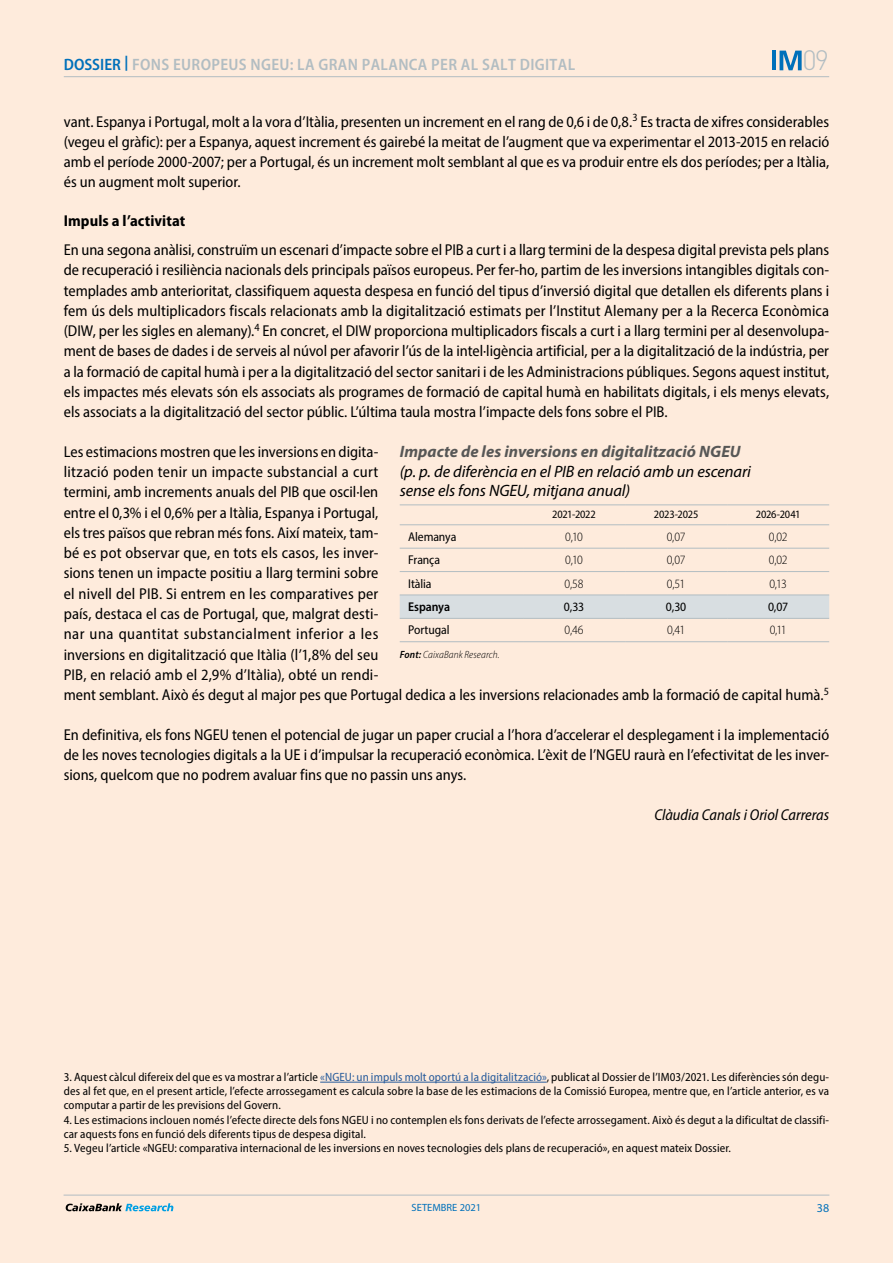
<style>
.page{position:relative;width:893px;height:1263px;background:#fff}
.page>*{position:absolute;margin:0;border:0;box-sizing:border-box;transform-origin:0 0}
.t1{font:300 27.6px "DIN Pro";color:#b2bdc2}
.t2{font:italic 16.5px/19.8px "Myriad Pro";letter-spacing:-.005em;color:#000}
.t3{font:600 semi-condensed 16.5px "Myriad Pro";letter-spacing:.02em;color:#b2bdc2}
.t4{font:italic 700 16.5px "Myriad Pro";letter-spacing:.005em;color:#575756}
.t5{font:semi-condensed 15.75px/20.2px "Myriad Pro";color:#000;text-align:justify}
.t6{font:italic semi-condensed 15.75px "Myriad Pro";color:#000}
.t7{font:700 semi-condensed 15.75px "Myriad Pro";letter-spacing:.005em;color:#000}
.t8{font:300 semi-condensed 12.75px "Myriad Pro";letter-spacing:-.045em;color:#000}
.t9{font:semi-condensed 12.75px "Myriad Pro";letter-spacing:-.01em;color:#000}
.t10{font:600 semi-condensed 12.75px "Myriad Pro";letter-spacing:-.005em;color:#000}
.t11{font:semi-condensed 12px/14.2px "Myriad Pro";letter-spacing:.01em;color:#000;text-align:justify}
.t12{font:12px "Myriad Pro";color:#0070ba}
.t13{font:semi-condensed 11.25px "Myriad Pro";letter-spacing:-.015em;color:#000}
.t14{font:italic 300 semi-condensed 10.5px "Myriad Pro";letter-spacing:.01em;color:#000}
.t15{font:10.5px "Myriad Pro";color:#0070ba}
.s1{color:#0070ba}
.s2{font-weight:600}
.s3{color:#275b9b}
</style>
<div class="page">
<div style="left:0;top:0;width:892px;height:1263px;background:#feebdc"></div>
<hr style="left:64px;top:76px;width:765px;height:1px;background:#b2bdc2">
<hr style="left:64px;top:1195px;width:765px;height:1px;background:#b2bdc2">
<svg style="left:66px;top:1203px;width:107px;height:8px"></svg>
<svg style="left:779px;top:51px;width:23px;height:19px"></svg>
<hr style="left:772px;top:51px;width:4px;height:19px;background:#0070ba">
<hr style="left:320px;top:1082px;width:227px;height:1px;background:#275b9b">
<div style="left:400px;top:596px;width:429px;height:22px;background:#d8dee1"></div>
<hr style="left:400px;top:524px;width:123px;height:1px;background:#b2bdc2">
<hr style="left:523px;top:524px;width:102px;height:1px;background:#b2bdc2">
<hr style="left:625px;top:524px;width:102px;height:1px;background:#b2bdc2">
<hr style="left:727px;top:524px;width:102px;height:1px;background:#b2bdc2">
<hr style="left:400px;top:504px;width:123px;height:1px;background:#b2bdc2">
<hr style="left:523px;top:504px;width:102px;height:1px;background:#b2bdc2">
<hr style="left:625px;top:504px;width:102px;height:1px;background:#b2bdc2">
<hr style="left:727px;top:504px;width:102px;height:1px;background:#b2bdc2">
<hr style="left:400px;top:618px;width:123px;height:1px;background:#b2bdc2">
<hr style="left:523px;top:618px;width:102px;height:1px;background:#b2bdc2">
<hr style="left:625px;top:618px;width:102px;height:1px;background:#b2bdc2">
<hr style="left:727px;top:618px;width:102px;height:1px;background:#b2bdc2">
<hr style="left:400px;top:641px;width:123px;height:1px;background:#b2bdc2">
<hr style="left:523px;top:641px;width:102px;height:1px;background:#b2bdc2">
<hr style="left:625px;top:641px;width:102px;height:1px;background:#b2bdc2">
<hr style="left:727px;top:641px;width:102px;height:1px;background:#b2bdc2">
<hr style="left:400px;top:548px;width:123px;height:1px;background:#b2bdc2">
<hr style="left:523px;top:548px;width:102px;height:1px;background:#b2bdc2">
<hr style="left:625px;top:548px;width:102px;height:1px;background:#b2bdc2">
<hr style="left:727px;top:548px;width:102px;height:1px;background:#b2bdc2">
<hr style="left:400px;top:571px;width:123px;height:1px;background:#b2bdc2">
<hr style="left:523px;top:571px;width:102px;height:1px;background:#b2bdc2">
<hr style="left:625px;top:571px;width:102px;height:1px;background:#b2bdc2">
<hr style="left:727px;top:571px;width:102px;height:1px;background:#b2bdc2">
<hr style="left:400px;top:595px;width:123px;height:1px;background:#b2bdc2">
<hr style="left:523px;top:595px;width:102px;height:1px;background:#b2bdc2">
<hr style="left:625px;top:595px;width:102px;height:1px;background:#b2bdc2">
<hr style="left:727px;top:595px;width:102px;height:1px;background:#b2bdc2">
<p class="t3" style="left:64px;top:54px;width:513px"><span class="s1">DOSSIER</span> <sup>|</sup> FONS EUROPEUS NGEU: LA GRAN PALANCA PER AL SALT DIGITAL</p>
<h1 class="t1" style="left:802px;top:39px;width:28px">09</h1>
<p class="t5" style="left:64px;top:111px;width:767px">vant. Espanya i Portugal, molt a la vora d’Itàlia, presenten un increment en el rang de 0,6 i de 0,8.<sup>3</sup> Es tracta de xifres considerables (vegeu el gràfic): per a Espanya, aquest increment és gairebé la meitat de l’augment que va experimentar el 2013-2015 en relació amb el període 2000-2007; per a Portugal, és un increment molt semblant al que es va produir entre els dos períodes; per a Itàlia, és un augment molt superior.</p>
<p class="t7" style="left:64px;top:212px;width:123px">Impuls a l’activitat</p>
<p class="t5" style="left:64px;top:240px;width:767px">En una segona anàlisi, construïm un escenari d’impacte sobre el PIB a curt i a llarg termini de la despesa digital prevista pels plans de recuperació i resiliència nacionals dels principals països europeus. Per fer-ho, partim de les inversions intangibles digitals con&shy;templades amb anterioritat, classifiquem aquesta despesa en funció del tipus d’inversió digital que detallen els diferents plans i fem ús dels multiplicadors fiscals relacionats amb la digitalització estimats per l’Institut Alemany per a la Recerca Econòmica (DIW, per les sigles en alemany).<sup>4</sup> En concret, el DIW proporciona multiplicadors fiscals a curt i a llarg termini per al desenvolupa&shy;ment de bases de dades i de serveis al núvol per afavorir l’ús de la intel·ligència artificial, per a la digitalització de la indústria, per a la formació de capital humà i per a la digitalització del sector sanitari i de les Administracions públiques. Segons aquest institut, els impactes més elevats són els associats als programes de formació de capital humà en habilitats digitals, i els menys elevats, els associats a la digitalització del sector públic. L’última taula mostra l’impacte dels fons sobre el PIB.</p>
<p class="t5" style="left:64px;top:441px;width:767px;text-align:left">Les estimacions mostren que les inversions en digita-<br>lització poden tenir un impacte substancial a curt<br>termini, amb increments anuals del PIB que oscil·len<br>entre el 0,3% i el 0,6% per a Itàlia, Espanya i Portugal,<br>els tres països que rebran més fons. Així mateix, tam-<br>bé es pot observar que, en tots els casos, les inver-<br>sions tenen un impacte positiu a llarg termini sobre<br>el nivell del PIB. Si entrem en les comparatives per<br>país, destaca el cas de Portugal, que, malgrat desti-<br>nar una quantitat substancialment inferior a les<br>inversions en digitalització que Itàlia (l’1,8% del seu<br>PIB, en relació amb el 2,9% d’Itàlia), obté un rendi-<br>ment semblant. Això és degut al major pes que Portugal dedica a les inversions relacionades amb la formació de capital humà.<sup>5</sup></p>
<p class="t5" style="left:64px;top:724px;width:767px">En definitiva, els fons NGEU tenen el potencial de jugar un paper crucial a l’hora d’accelerar el desplegament i la implementació de les noves tecnologies digitals a la UE i d’impulsar la recuperació econòmica. L’èxit de l’NGEU raurà en l’efectivitat de les inver&shy;sions, quelcom que no podrem avaluar fins que no passin uns anys.</p>
<p class="t6" style="left:654px;top:805px;width:176px">Clàudia Canals i Oriol Carreras</p>
<p class="t4" style="left:400px;top:440px;width:343px">Impacte de les inversions en digitalització NGEU</p>
<p class="t2" style="left:400px;top:461px;width:353px">(p. p. de diferència en el PIB en relació amb un escenari sense els fons NGEU, mitjana anual)</p>
<p class="t13" style="left:552px;top:508px;width:45px">2021-2022</p>
<p class="t13" style="left:654px;top:508px;width:46px">2023-2025</p>
<p class="t13" style="left:756px;top:508px;width:46px">2026-2041</p>
<p class="t9" style="left:408px;top:529px;width:50px">Alemanya</p>
<p class="t8" style="left:565px;top:529px;width:19px">0,10</p>
<p class="t8" style="left:667px;top:529px;width:20px">0,07</p>
<p class="t8" style="left:769px;top:529px;width:20px">0,02</p>
<p class="t9" style="left:408px;top:552px;width:33px">França</p>
<p class="t8" style="left:565px;top:552px;width:19px">0,10</p>
<p class="t8" style="left:667px;top:552px;width:20px">0,07</p>
<p class="t8" style="left:769px;top:552px;width:20px">0,02</p>
<p class="t9" style="left:408px;top:575px;width:25px">Itàlia</p>
<p class="t8" style="left:565px;top:576px;width:20px">0,58</p>
<p class="t8" style="left:667px;top:576px;width:20px">0,51</p>
<p class="t8" style="left:769px;top:576px;width:19px">0,13</p>
<p class="t10" style="left:408px;top:599px;width:43px">Espanya</p>
<p class="t9" style="left:564px;top:599px;width:22px">0,33</p>
<p class="t9" style="left:666px;top:599px;width:22px">0,30</p>
<p class="t9" style="left:768px;top:599px;width:22px">0,07</p>
<p class="t9" style="left:408px;top:622px;width:43px">Portugal</p>
<p class="t8" style="left:564px;top:622px;width:21px">0,46</p>
<p class="t8" style="left:667px;top:622px;width:20px">0,41</p>
<p class="t8" style="left:770px;top:622px;width:19px">0,11</p>
<p class="t14" style="left:400px;top:648px;width:101px"><span class="s2">Font:</span> CaixaBank Research.</p>
<p class="t11" style="left:64px;top:1070px;width:767px">3. Aquest càlcul difereix del que es va mostrar a l’article <span class="s3">«NGEU: un impuls molt oportú a la digitalització»</span>, publicat al Dossier de l’IM03/2021. Les diferències són degu&shy;des al fet que, en el present article, l’efecte arrossegament es calcula sobre la base de les estimacions de la Comissió Europea, mentre que, en l’article anterior, es va computar a partir de les previsions del Govern.</p>
<p class="t11" style="left:64px;top:1112px;width:767px">4. Les estimacions inclouen només l’efecte directe dels fons NGEU i no contemplen els fons derivats de l’efecte arrossegament. Això és degut a la dificultat de classifi&shy;car aquests fons en funció dels diferents tipus de despesa digital.</p>
<p class="t11" style="left:64px;top:1141px;width:669px">5. Vegeu l’article «NGEU: comparativa internacional de les inversions en noves tecnologies dels plans de recuperació», en aquest mateix Dossier.</p>
<p class="t15" style="left:412px;top:1201px;width:71px">SETEMBRE 2021</p>
<p class="t12" style="left:817px;top:1201px;width:14px">38</p>
</div>
